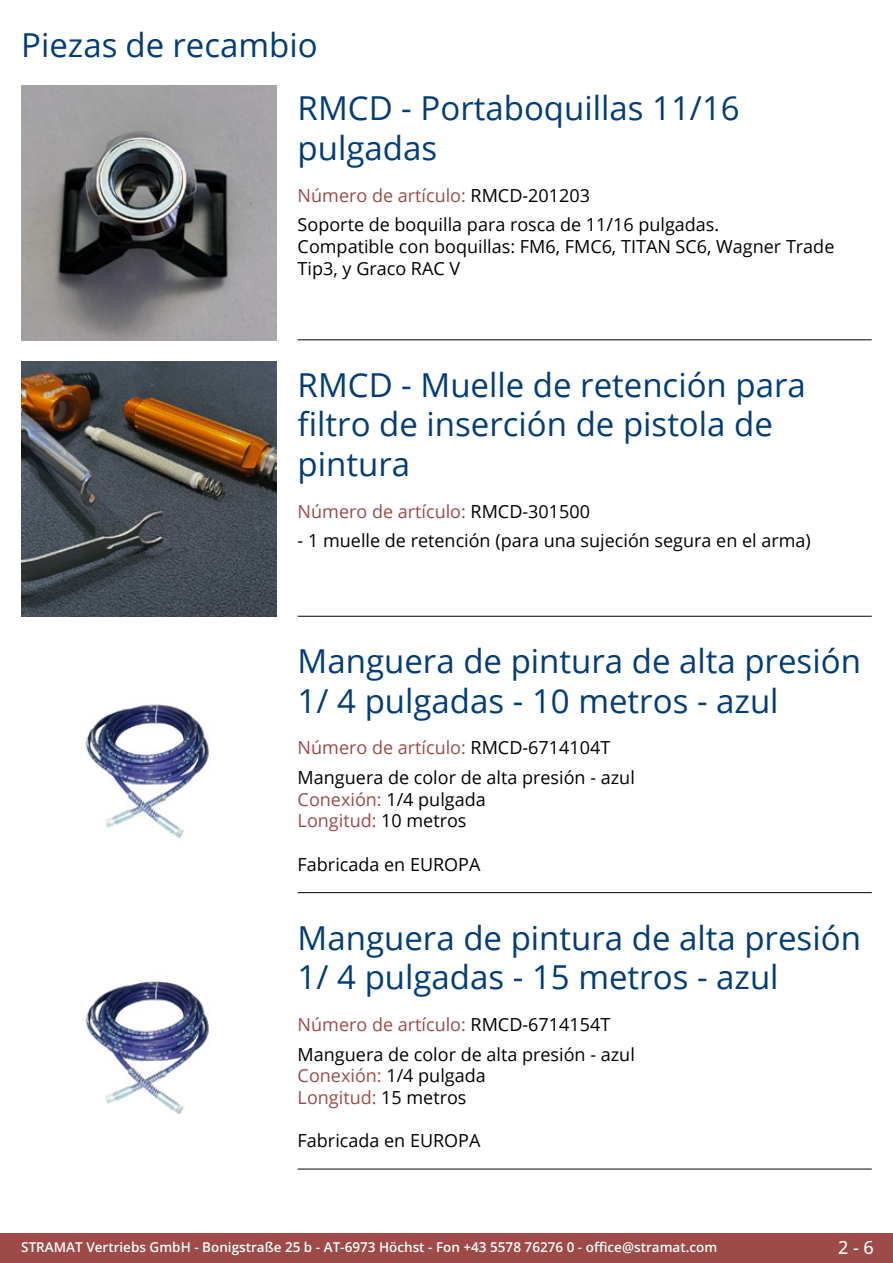
<style>
.page{position:relative;width:893px;height:1263px;background:#fff}
.page>*{position:absolute;margin:0;border:0;box-sizing:border-box;transform-origin:0 0}
.t1{font:33px/39.6px "Open Sans";color:#003d79}
.t2{font:18px/21.6px "Open Sans";color:#000}
.t3{font:18px "Open Sans";color:#9d4a48}
.t4{font:500 18px "Open Sans";color:#fff}
.t5{font:600 13.5px "Open Sans";color:#fff}
.s1{color:#000}
.s2{color:#9d4a48}
</style>
<div class="page">
<div style="left:0;top:1233px;width:893px;height:30px;background:#9d4a48"></div>
<hr style="left:298px;top:340px;width:574px;height:1px;background:#000">
<hr style="left:298px;top:616px;width:574px;height:1px;background:#000">
<hr style="left:298px;top:892px;width:574px;height:1px;background:#000">
<hr style="left:298px;top:1169px;width:574px;height:1px;background:#000">
<img style="left:21px;top:85px;width:255px;height:255px">
<img style="left:21px;top:361px;width:255px;height:256px">
<img style="left:85px;top:703px;width:124px;height:136px">
<img style="left:85px;top:980px;width:124px;height:135px">
<h1 class="t1" style="left:298px;top:12px;width:444px;line-height:63.8px;text-indent:-276px">Piezas de recambio<br>RMCD - Portaboquillas 11/16</h1>
<h1 class="t1" style="left:298px;top:127px;width:141px">pulgadas</h1>
<p class="t3" style="left:298px;top:183px;width:294px">Número de artículo: <span class="s1">RMCD-201203</span></p>
<p class="t2" style="left:298px;top:214px;width:538px">Soporte de boquilla para rosca de 11/16 pulgadas.<br>Compatible con boquillas: FM6, FMC6, TITAN SC6, Wagner Trade<br>Tip3, y Graco RAC V</p>
<h1 class="t1" style="left:298px;top:364px;width:510px">RMCD - Muelle de retención para filtro de inserción de pistola de pintura</h1>
<p class="t3" style="left:298px;top:499px;width:294px">Número de artículo: <span class="s1">RMCD-301500</span></p>
<p class="t2" style="left:298px;top:530px;width:515px">- 1 muelle de retención (para una sujeción segura en el arma)</p>
<h1 class="t1" style="left:298px;top:640px;width:565px">Manguera de pintura de alta presión<br>1/ 4 pulgadas - 10 metros - azul</h1>
<p class="t3" style="left:298px;top:735px;width:314px">Número de artículo: <span class="s1">RMCD-6714104T</span></p>
<p class="t2" style="left:298px;top:766px;width:339px">Manguera de color de alta presión - azul<br><span class="s2">Conexión:</span> 1/4 pulgada<br><span class="s2">Longitud:</span> 10 metros</p>
<p class="t2" style="left:298px;top:853px;width:184px">Fabricada en EUROPA</p>
<h1 class="t1" style="left:298px;top:917px;width:565px">Manguera de pintura de alta presión<br>1/ 4 pulgadas - 15 metros - azul</h1>
<p class="t3" style="left:298px;top:1012px;width:314px">Número de artículo: <span class="s1">RMCD-6714154T</span></p>
<p class="t2" style="left:298px;top:1043px;width:339px">Manguera de color de alta presión - azul<br><span class="s2">Conexión:</span> 1/4 pulgada<br><span class="s2">Longitud:</span> 15 metros</p>
<p class="t2" style="left:298px;top:1129px;width:184px">Fabricada en EUROPA</p>
<p class="t5" style="left:21px;top:1238px;width:698px">STRAMAT Vertriebs GmbH - Bonigstraße 25 b - AT-6973 Höchst - Fon +43 5578 76276 0 - office@stramat.com</p>
<p class="t4" style="left:838px;top:1234px;width:37px">2 - 6</p>
</div>
